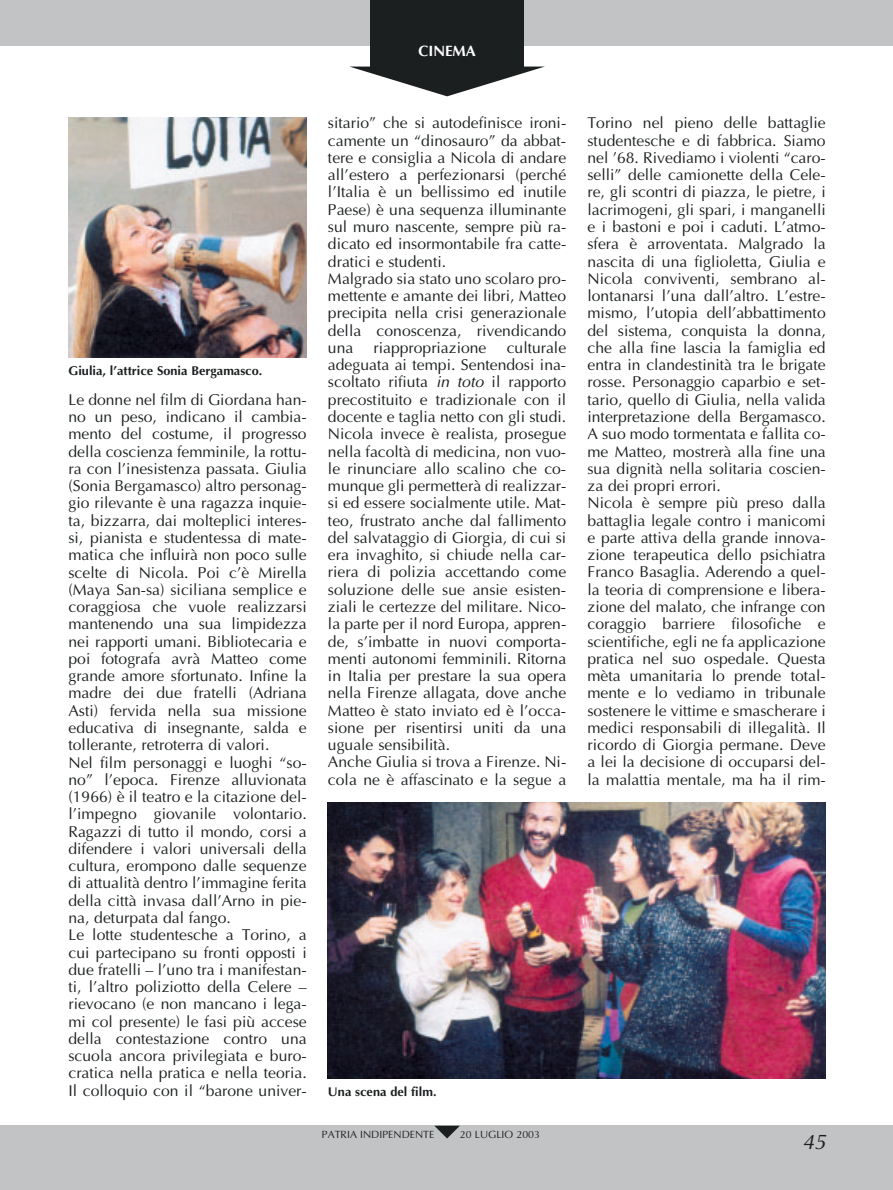
<style>
.page{position:relative;width:893px;height:1190px;background:#fff}
.page>*{position:absolute;margin:0;border:0;box-sizing:border-box;transform-origin:0 0}
.t1{font:italic 21px "Optima";color:#1c1f20}
.t2{font:15.75px/17.2px "Optima";color:#1c1f20}
.t3{font:700 15px "Optima";color:#fff}
.t4{font:700 12.75px "Optima";color:#1c1f20}
.t5{font:10.5px "Optima";color:#1c1f20}
.s1{font-style:italic}
</style>
<div class="page">
<div style="left:0;top:0;width:892px;height:45px;background:#c2c3c5"></div>
<div style="left:0;top:1125px;width:892px;height:64px;background:#c2c3c5"></div>
<div style="left:370px;top:0;width:153px;height:67px;background:#1c1f20"></div>
<svg style="left:351px;top:67px;width:192px;height:29px"></svg>
<svg style="left:434px;top:1125px;width:26px;height:13px"></svg>
<img style="left:68px;top:118px;width:239px;height:240px">
<img style="left:328px;top:802px;width:497px;height:276px">
<p class="t3" style="left:418px;top:44px;width:59px">CINEMA</p>
<p class="t4" style="left:68px;top:365px;width:195px">Giulia, l’attrice Sonia Bergamasco.</p>
<p class="t2" style="left:68px;top:392px;width:240px">Le donne nel film di Giordana han&shy;no un peso, indicano il cambia&shy;mento del costume, il progresso della coscienza femminile, la rottu&shy;ra con l’inesistenza passata. Giulia (Sonia Bergamasco) altro personag&shy;gio rilevante è una ragazza inquie&shy;ta, bizzarra, dai molteplici interes&shy;si, pianista e studentessa di mate&shy;matica che influirà non poco sulle scelte di Nicola. Poi c’è Mirella (Maya San-sa) siciliana semplice e coraggiosa che vuole realizzarsi mantenendo una sua limpidezza nei rapporti umani. Bibliotecaria e poi fotografa avrà Matteo come grande amore sfortunato. Infine la madre dei due fratelli (Adriana Asti) fervida nella sua missione educativa di insegnante, salda e tollerante, retroterra di valori.<br>Nel film personaggi e luoghi “so&shy;no” l’epoca. Firenze alluvionata (1966) è il teatro e la citazione del&shy;l’impegno giovanile volontario.<br>Ragazzi di tutto il mondo, corsi a difendere i valori universali della cultura, erompono dalle sequenze di attualità dentro l’immagine ferita della città invasa dall’Arno in pie&shy;na, deturpata dal fango.<br>Le lotte studentesche a Torino, a cui partecipano su fronti opposti i due fratelli – l’uno tra i manifestan&shy;ti, l’altro poliziotto della Celere – rievocano (e non mancano i lega&shy;mi col presente) le fasi più accese della contestazione contro una scuola ancora privilegiata e buro&shy;cratica nella pratica e nella teoria.<br>Il colloquio con il “barone univer-</p>
<p class="t2" style="left:328px;top:116px;width:240px">sitario” che si autodefinisce ironi&shy;camente un “dinosauro” da abbat&shy;tere e consiglia a Nicola di andare all’estero a perfezionarsi (perché l’Italia è un bellissimo ed inutile<br>Paese) è una sequenza illuminante sul muro nascente, sempre più ra&shy;dicato ed insormontabile fra catte&shy;dratici e studenti.<br>Malgrado sia stato uno scolaro pro&shy;mettente e amante dei libri, Matteo precipita nella crisi generazionale della conoscenza, rivendicando una</p>
<p class="t2" style="left:328px;top:340px;width:240px;text-indent:179px">culturale adeguata ai tempi. Sentendosi ina&shy;scoltato rifiuta <span class="s1">in toto</span> il rapporto precostituito e tradizionale con il docente e taglia netto con gli studi.<br>Nicola invece è realista, prosegue nella facoltà di medicina, non vuo&shy;le rinunciare allo scalino che co&shy;munque gli permetterà di realizzar&shy;si ed essere socialmente utile. Mat&shy;teo, frustrato anche dal fallimento del salvataggio di Giorgia, di cui si era invaghito, si chiude nella car&shy;riera di polizia accettando come soluzione delle sue ansie esisten&shy;ziali le certezze del militare. Nico&shy;la parte per il nord Europa, appren&shy;de, s’imbatte in nuovi comporta&shy;menti autonomi femminili. Ritorna in Italia per prestare la sua opera nella Firenze allagata, dove anche Matteo è stato inviato ed è l’occa&shy;sione per risentirsi uniti da una uguale sensibilità.<br>Anche Giulia si trova a Firenze. Ni&shy;cola ne è affascinato e la segue a</p>
<p class="t2" style="left:373px;top:340px;width:114px">riappropriazione</p>
<p class="t4" style="left:328px;top:1086px;width:110px">Una scena del film.</p>
<p class="t5" style="left:322px;top:1130px;width:114px">PATRIA INDIPENDENTE</p>
<p class="t5" style="left:460px;top:1130px;width:81px">20 LUGLIO 2003</p>
<p class="t2" style="left:587px;top:116px;width:240px">Torino nel pieno delle battaglie studentesche e di fabbrica. Siamo nel ’68. Rivediamo i violenti “caro&shy;selli” delle camionette della Cele&shy;re, gli scontri di piazza, le pietre, i lacrimogeni, gli spari, i manganelli e i bastoni e poi i caduti. L’atmo&shy;sfera è arroventata. Malgrado la nascita di una figlioletta, Giulia e Nicola conviventi, sembrano al&shy;lontanarsi l’una dall’altro. L’estre&shy;mismo, l’utopia dell’abbattimento del sistema, conquista la donna, che alla fine lascia la famiglia ed entra in clandestinità tra le brigate rosse. Personaggio caparbio e set&shy;tario, quello di Giulia, nella valida interpretazione della Bergamasco.<br>A suo modo tormentata e fallita co&shy;me Matteo, mostrerà alla fine una sua dignità nella solitaria coscien&shy;za dei propri errori.<br>Nicola è sempre più preso dalla battaglia legale contro i manicomi e parte attiva della grande innova&shy;zione terapeutica dello psichiatra Franco Basaglia. Aderendo a quel&shy;la teoria di comprensione e libera&shy;zione del malato, che infrange con coraggio barriere filosofiche e scientifiche, egli ne fa applicazione pratica nel suo ospedale. Questa mèta umanitaria lo prende total&shy;mente e lo vediamo in tribunale sostenere le vittime e smascherare i medici responsabili di illegalità. Il ricordo di Giorgia permane. Deve a lei la decisione di occuparsi del&shy;la malattia mentale, ma ha il rim-</p>
<h1 class="t1" style="left:802px;top:1132px;width:25px">45</h1>
</div>
